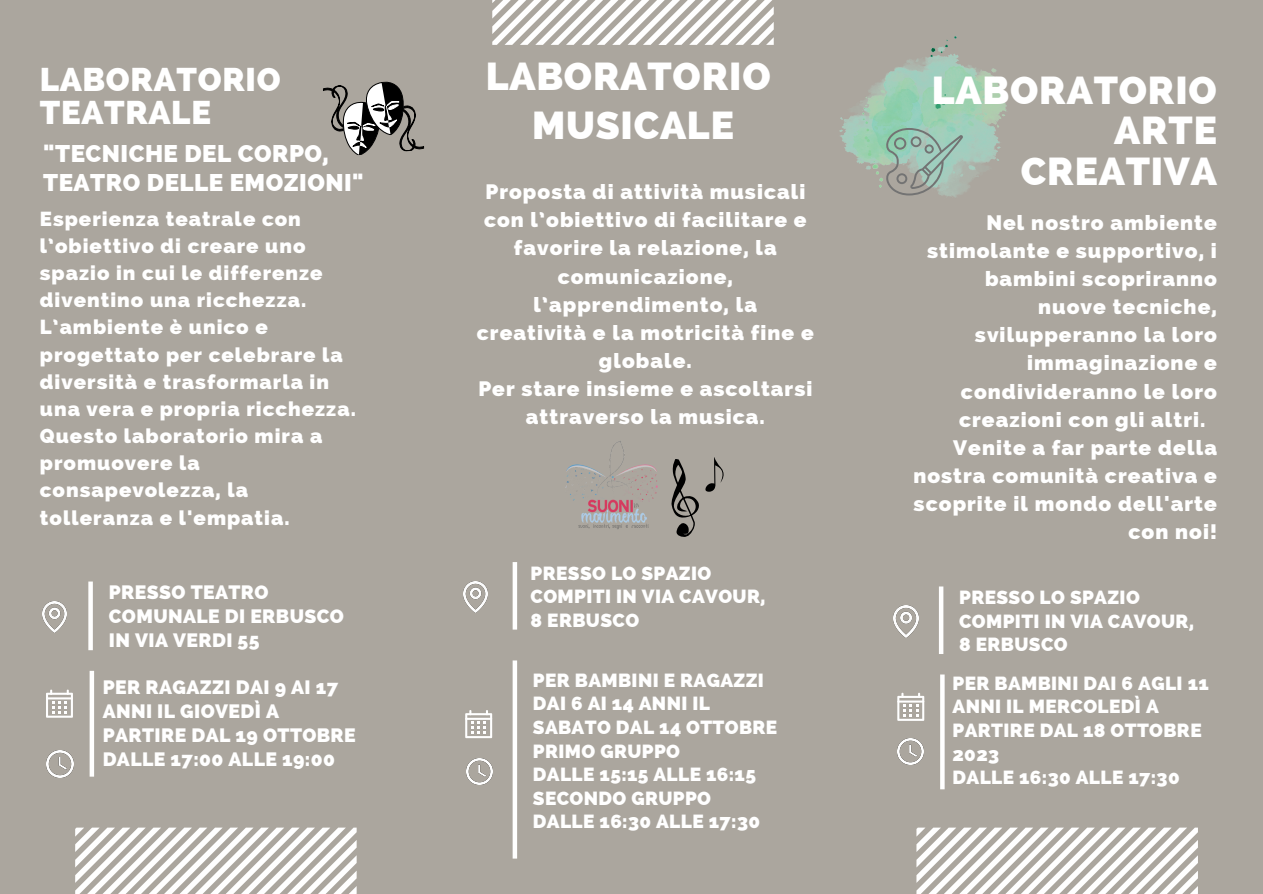
<style>
.page{position:relative;width:1263px;height:894px;background:#fff}
.page>*{position:absolute;margin:0;border:0;box-sizing:border-box;transform-origin:0 0}
.t1{font:800 39px/40.5px "Raleway";letter-spacing:.02em;color:#fff;text-align:right}
.t2{font:800 32.85px/33.5px "Raleway";letter-spacing:.02em;color:#fff}
.t3{font:800 24.15px/29.2px "Raleway";letter-spacing:.02em;color:#fff}
.t4{font:800 20.85px/28px "Raleway";letter-spacing:.05em;color:#fff;text-align:center}
.t5{font:800 20.4px/27.2px "Raleway";letter-spacing:.05em;color:#fff}
.t6{font:800 19.35px/24px "Raleway";letter-spacing:.02em;color:#fff}
.t7{font:800 19.05px/23.5px "Raleway";letter-spacing:.02em;color:#fff}
</style>
<div class="page">
<div style="left:0;top:0;width:1263px;height:893px;background:#aba69e"></div>
<svg style="left:492px;top:0;width:282px;height:45px"></svg>
<img style="left:47px;top:750px;width:26px;height:27px">
<hr style="left:90px;top:670px;width:4px;height:106px;background:#fff">
<svg style="left:46px;top:689px;width:27px;height:28px"></svg>
<img style="left:42px;top:601px;width:25px;height:31px">
<div style="left:88px;top:581px;width:5px;height:69px;background:#fff"></div>
<img style="left:466px;top:758px;width:26px;height:26px">
<hr style="left:513px;top:660px;width:4px;height:198px;background:#fff">
<svg style="left:465px;top:710px;width:27px;height:28px"></svg>
<img style="left:463px;top:581px;width:25px;height:31px">
<hr style="left:513px;top:562px;width:4px;height:67px;background:#fff">
<svg style="left:671px;top:457px;width:53px;height:80px"></svg>
<svg style="left:916px;top:827px;width:282px;height:66px"></svg>
<svg style="left:323px;top:81px;width:102px;height:75px"></svg>
<img style="left:898px;top:738px;width:26px;height:26px">
<div style="left:940px;top:674px;width:5px;height:115px;background:#fff"></div>
<svg style="left:897px;top:692px;width:27px;height:28px"></svg>
<img style="left:893px;top:605px;width:25px;height:32px">
<hr style="left:939px;top:586px;width:4px;height:67px;background:#fff">
<img style="left:565px;top:441px;width:93px;height:88px">
<img style="left:839px;top:36px;width:169px;height:161px">
<svg style="left:885px;top:128px;width:78px;height:67px"></svg>
<svg style="left:75px;top:827px;width:282px;height:66px"></svg>
<p class="t2" style="left:40px;top:62px;width:242px">LABORATORIO<br>TEATRALE</p>
<p class="t3" style="left:43px;top:139px;width:322px">"TECNICHE DEL CORPO,<br>TEATRO DELLE EMOZIONI"</p>
<p class="t5" style="left:40px;top:205px;width:284px">Esperienza teatrale con l’obiettivo di creare uno spazio in cui le differenze diventino una ricchezza.</p>
<p class="t5" style="left:40px;top:313px;width:317px">L’ambiente è unico e progettato per celebrare la diversità e trasformarla in una vera e propria ricchezza.<br>Questo laboratorio mira a promuovere la consapevolezza, la tolleranza e l'empatia.</p>
<p class="t6" style="left:109px;top:580px;width:236px">PRESSO TEATRO<br>COMUNALE DI ERBUSCO<br>IN VIA VERDI 55</p>
<p class="t6" style="left:103px;top:675px;width:255px">PER RAGAZZI DAI 9 AI 17<br>ANNI IL GIOVEDÌ A<br>PARTIRE DAL 19 OTTOBRE</p>
<p class="t6" style="left:103px;top:747px;width:234px">DALLE 17:00 ALLE 19:00</p>
<p class="t1" style="left:486px;top:56px;width:287px">LABORATORIO</p>
<p class="t1" style="left:532px;top:105px;width:203px">MUSICALE</p>
<p class="t4" style="left:477px;top:178px;width:338px">Proposta di attività musicali con l’obiettivo di facilitare e favorire la relazione, la comunicazione, l’apprendimento, la creatività e la motricità fine e globale.</p>
<p class="t4" style="left:478px;top:374px;width:335px">Per stare insieme e ascoltarsi attraverso la musica.</p>
<p class="t7" style="left:531px;top:561px;width:236px">PRESSO LO SPAZIO<br>COMPITI IN VIA CAVOUR,<br>8 ERBUSCO</p>
<p class="t7" style="left:533px;top:668px;width:246px">PER BAMBINI E RAGAZZI<br>DAI 6 AI 14 ANNI IL<br>SABATO DAL 14 OTTOBRE</p>
<p class="t7" style="left:533px;top:738px;width:149px">PRIMO GRUPPO</p>
<p class="t7" style="left:533px;top:762px;width:225px">DALLE 15:15 ALLE 16:15</p>
<p class="t7" style="left:533px;top:786px;width:180px">SECONDO GRUPPO</p>
<p class="t7" style="left:533px;top:809px;width:229px">DALLE 16:30 ALLE 17:30</p>
<p class="t1" style="left:932px;top:69px;width:287px">LABORATORIO<br>ARTE<br>CREATIVA</p>
<p class="t4" style="left:986px;top:208px;width:232px">Nel nostro ambiente</p>
<p class="t4" style="left:927px;top:236px;width:291px">stimolante e supportivo, i</p>
<p class="t4" style="left:985px;top:264px;width:233px">bambini scopriranno</p>
<p class="t4" style="left:1038px;top:293px;width:180px">nuove tecniche,</p>
<p class="t4" style="left:975px;top:321px;width:243px">svilupperanno la loro</p>
<p class="t4" style="left:1027px;top:349px;width:191px">immaginazione e</p>
<p class="t4" style="left:961px;top:377px;width:257px">condivideranno le loro</p>
<p class="t4" style="left:959px;top:405px;width:248px">creazioni con gli altri.</p>
<p class="t4" style="left:953px;top:433px;width:265px">Venite a far parte della</p>
<p class="t4" style="left:913px;top:461px;width:305px">nostra comunità creativa e</p>
<p class="t4" style="left:914px;top:489px;width:305px">scoprite il mondo dell'arte</p>
<p class="t4" style="left:1128px;top:517px;width:90px">con noi!</p>
<p class="t7" style="left:959px;top:585px;width:236px">PRESSO LO SPAZIO<br>COMPITI IN VIA CAVOUR,<br>8 ERBUSCO</p>
<p class="t7" style="left:952px;top:671px;width:258px">PER BAMBINI DAI 6 AGLI 11<br>ANNI IL MERCOLEDÌ A<br>PARTIRE DAL 18 OTTOBRE<br>2023</p>
<p class="t7" style="left:952px;top:765px;width:229px">DALLE 16:30 ALLE 17:30</p>
</div>
